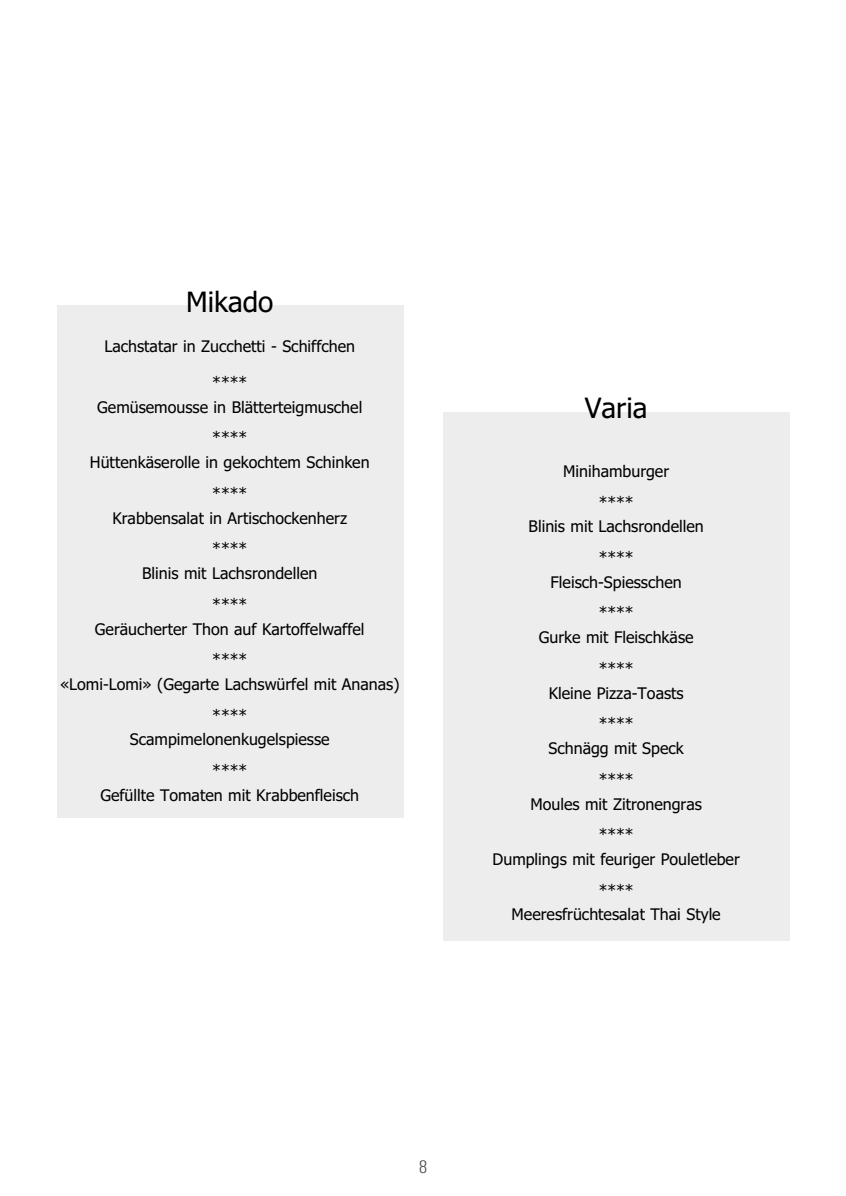
<style>
.page{position:relative;width:846px;height:1196px;background:#fff}
.page>*{position:absolute;margin:0;border:0;box-sizing:border-box;transform-origin:0 0}
.t1{font:28px "Tahoma";color:#000}
.t2{font:300 condensed 18px "Univers";color:#4d4d4d}
.t3{font:16px/24.8px "Tahoma";color:#000;text-align:center}
</style>
<div class="page">
<div style="left:442px;top:412px;width:347px;height:529px;background:#ededed"></div>
<div style="left:57px;top:305px;width:346px;height:513px;background:#ededed"></div>
<h1 class="t1" style="left:186px;top:286px;width:89px">Mikado</h1>
<p class="t3" style="left:104px;top:334px;width:252px">Lachstatar in Zucchetti - Schiffchen</p>
<p class="t3" style="left:97px;top:370px;width:266px">****<br>Gemüsemousse in Blätterteigmuschel</p>
<p class="t3" style="left:90px;top:425px;width:281px">****<br>Hüttenkäserolle in gekochtem Schinken</p>
<p class="t3" style="left:112px;top:481px;width:236px">****<br>Krabbensalat in Artischockenherz</p>
<p class="t3" style="left:142px;top:536px;width:177px">****<br>Blinis mit Lachsrondellen</p>
<p class="t3" style="left:95px;top:592px;width:271px">****<br>Geräucherter Thon auf Kartoffelwaffel</p>
<p class="t3" style="left:60px;top:647px;width:341px">****<br>«Lomi-Lomi» (Gegarte Lachswürfel mit Ananas)</p>
<p class="t3" style="left:130px;top:702px;width:201px">****<br>Scampimelonenkugelspiesse</p>
<p class="t3" style="left:100px;top:758px;width:260px">****<br>Gefüllte Tomaten mit Krabbenfleisch</p>
<h1 class="t1" style="left:584px;top:392px;width:64px">Varia</h1>
<p class="t3" style="left:563px;top:456px;width:107px;line-height:30.6px">Minihamburger ****</p>
<p class="t3" style="left:528px;top:511px;width:177px;line-height:30.6px">Blinis mit Lachsrondellen ****</p>
<p class="t3" style="left:550px;top:567px;width:133px;line-height:30.6px">Fleisch-Spiesschen ****</p>
<p class="t3" style="left:538px;top:622px;width:156px;line-height:30.6px">Gurke mit Fleischkäse ****</p>
<p class="t3" style="left:548px;top:678px;width:136px;line-height:30.6px">Kleine Pizza-Toasts ****</p>
<p class="t3" style="left:548px;top:733px;width:137px;line-height:30.6px">Schnägg mit Speck ****</p>
<p class="t3" style="left:530px;top:788px;width:173px;line-height:30.6px">Moules mit Zitronengras ****</p>
<p class="t3" style="left:492px;top:844px;width:249px;line-height:30.6px">Dumplings mit feuriger Pouletleber ****</p>
<p class="t3" style="left:511px;top:902px;width:210px">Meeresfrüchtesalat Thai Style</p>
<p class="t2" style="left:419px;top:1160px;width:9px">8</p>
</div>
